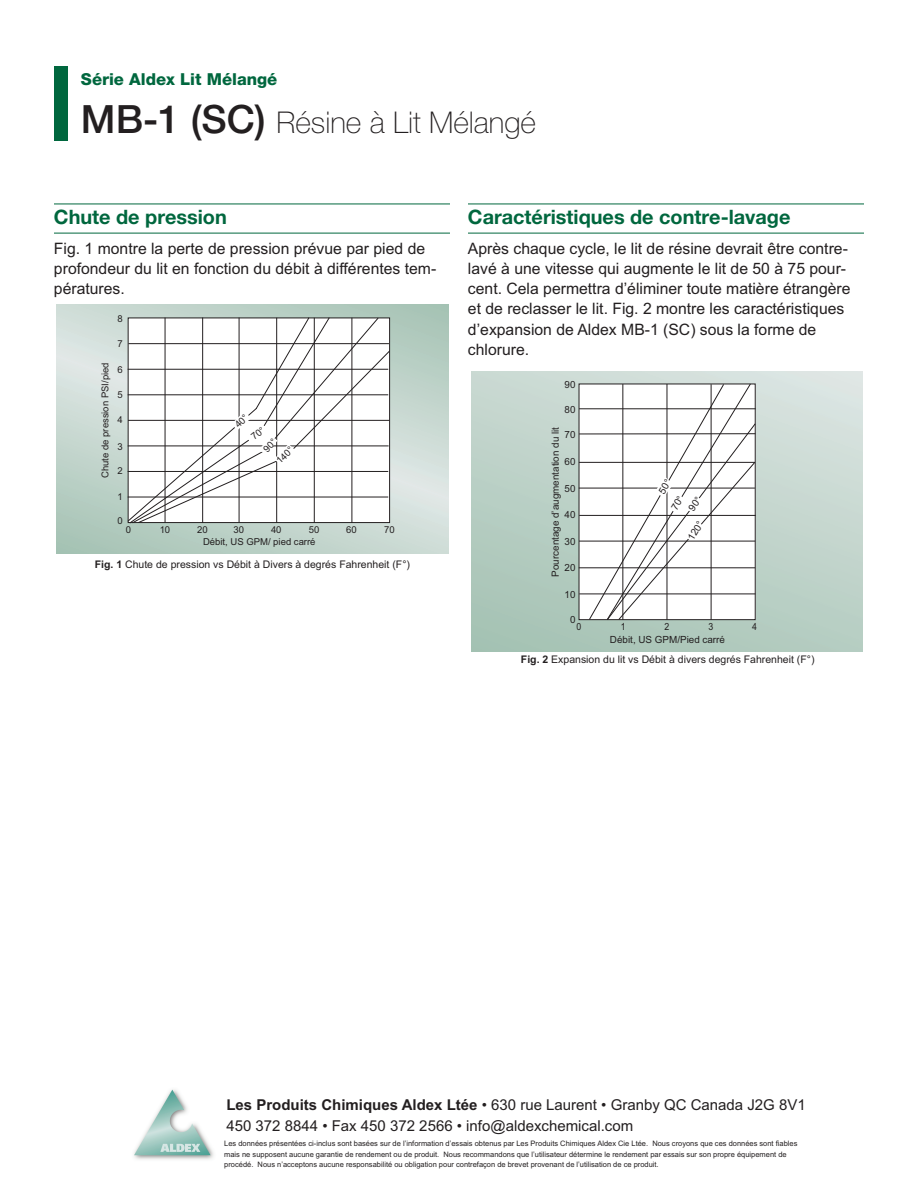
<style>
.page{position:relative;width:918px;height:1188px;background:#fff}
.page>*{position:absolute;margin:0;border:0;box-sizing:border-box;transform-origin:0 0}
.t1{font:100 30px "Helvetica ISVT";color:#231f20}
.t2{font:700 19.8px "Helvetica ISVT";color:#00673e}
.t3{font:800 16.5px "Helvetica ISVT";color:#00673e}
.t4{font:15.75px/20.2px "Arial";color:#231f20}
.t5{font:15px/21px "Arial";color:#231f20}
.t6{font:10.5px "Arial";color:#231f20}
.t7{font:9.9px "Arial";color:#231f20}
.t8{font:9.9px "Arial";color:#231f20;scale:.89 1}
.t9{font:9.45px "Arial";color:#231f20}
.t10{font:7.5px/10.5px "Arial";color:#231f20}
.s1{font-weight:500;font-size:39px}
.s2{font-weight:700}
</style>
<div class="page">
<img style="left:134px;top:1089px;width:80px;height:71px">
<div style="left:54px;top:66px;width:13px;height:74px;background:#00673e"></div>
<hr style="left:54px;top:204px;width:396px;height:1px;background:#00673e">
<hr style="left:54px;top:233px;width:396px;height:1px;background:#00673e">
<hr style="left:468px;top:204px;width:396px;height:1px;background:#00673e">
<hr style="left:468px;top:233px;width:396px;height:1px;background:#00673e">
<svg style="left:56px;top:304px;width:393px;height:249px"></svg>
<div style="left:471px;top:372px;width:392px;height:280px;background:linear-gradient(to bottom,#d4e0dc,#acc7b9)"></div>
<div style="left:579px;top:384px;width:176px;height:236px;background:#fff"></div>
<hr style="left:579px;top:541px;width:176px;height:1px;background:#231f20">
<hr style="left:579px;top:408px;width:177px;height:1px;background:#231f20">
<hr style="left:579px;top:515px;width:177px;height:1px;background:#231f20">
<hr style="left:579px;top:567px;width:176px;height:1px;background:#231f20">
<hr style="left:579px;top:462px;width:176px;height:1px;background:#231f20">
<hr style="left:579px;top:433px;width:176px;height:1px;background:#231f20">
<hr style="left:579px;top:488px;width:176px;height:1px;background:#231f20">
<hr style="left:579px;top:594px;width:177px;height:1px;background:#231f20">
<svg style="left:127px;top:317px;width:263px;height:207px"></svg>
<svg style="left:589px;top:383px;width:167px;height:238px"></svg>
<h3 class="t3" style="left:81px;top:73px;width:198px">Série Aldex Lit Mélangé</h3>
<h1 class="t1" style="left:81px;top:111px;width:457px"><span class="s1">MB-1 (SC)</span> Résine à Lit Mélangé</h1>
<h2 class="t2" style="left:54px;top:210px;width:174px">Chute de pression</h2>
<h3 class="t4" style="left:54px;top:238px;width:384px">Fig. 1 montre la perte de pression prévue par pied de profondeur du lit en fonction du débit à différentes tem&shy;pératures.</h3>
<p class="t9" style="left:118px;top:312px;width:7px">8</p>
<p class="t9" style="left:118px;top:338px;width:7px">7</p>
<p class="t9" style="left:118px;top:363px;width:7px">6</p>
<p class="t9" style="left:118px;top:389px;width:7px">5</p>
<p class="t9" style="left:118px;top:414px;width:7px">4</p>
<p class="t9" style="left:118px;top:440px;width:7px">3</p>
<p class="t9" style="left:118px;top:464px;width:7px">2</p>
<p class="t9" style="left:118px;top:491px;width:7px">1</p>
<p class="t9" style="left:118px;top:515px;width:7px">0</p>
<p class="t9" style="left:99px;top:478px;width:117px;rotate:-90deg">Chute de pression PSI/pied</p>
<p class="t9" style="left:274px;top:457px;width:21px;rotate:-44deg">140°</p>
<p class="t9" style="left:126px;top:523px;width:7px">0</p>
<p class="t9" style="left:160px;top:523px;width:12px">10</p>
<p class="t9" style="left:197px;top:523px;width:12px">20</p>
<p class="t9" style="left:234px;top:523px;width:12px">30</p>
<p class="t9" style="left:271px;top:523px;width:12px">40</p>
<p class="t9" style="left:309px;top:523px;width:12px">50</p>
<p class="t9" style="left:346px;top:523px;width:12px">60</p>
<p class="t9" style="left:384px;top:523px;width:12px">70</p>
<p class="t9" style="left:203px;top:536px;width:114px">Débit, US GPM/ pied carré</p>
<h3 class="t6" style="left:95px;top:558px;width:317px"><span class="s2">Fig. 1</span> Chute de pression vs Débit à Divers à degrés Fahrenheit (F°)</h3>
<h2 class="t2" style="left:468px;top:210px;width:324px">Caractéristiques de contre-lavage</h2>
<p class="t4" style="left:468px;top:238px;width:384px">Après chaque cycle, le lit de résine devrait être contre&shy;lavé à une vitesse qui augmente le lit de 50 à 75 pour&shy;cent. Cela permettra d’éliminer toute matière étrangère et de reclasser le lit. Fig. 2 montre les caractéristiques d’expansion de Aldex MB-1 (SC) sous la forme de chlorure.</p>
<h3 class="t7" style="left:565px;top:378px;width:12px">90</h3>
<h3 class="t7" style="left:565px;top:403px;width:12px">80</h3>
<h3 class="t7" style="left:565px;top:428px;width:12px">70</h3>
<h3 class="t7" style="left:549px;top:577px;width:151px;rotate:-90deg">Pourcentage d’augmentation du lit</h3>
<h3 class="t7" style="left:565px;top:455px;width:12px">60</h3>
<h3 class="t7" style="left:565px;top:482px;width:12px">50</h3>
<h3 class="t7" style="left:565px;top:508px;width:12px">40</h3>
<h3 class="t7" style="left:565px;top:535px;width:12px">30</h3>
<h3 class="t7" style="left:565px;top:561px;width:12px">20</h3>
<h3 class="t7" style="left:565px;top:588px;width:12px">10</h3>
<h3 class="t7" style="left:570px;top:613px;width:7px">0</h3>
<h3 class="t7" style="left:685px;top:536px;width:22px;rotate:-59deg">120°</h3>
<h3 class="t8" style="left:577px;top:620px;width:7px">0</h3>
<h3 class="t8" style="left:621px;top:620px;width:7px">1</h3>
<h3 class="t8" style="left:665px;top:620px;width:7px">2</h3>
<h3 class="t8" style="left:708px;top:620px;width:7px">3</h3>
<h3 class="t8" style="left:752px;top:620px;width:7px">4</h3>
<h3 class="t7" style="left:610px;top:633px;width:117px">Débit, US GPM/Pied carré</h3>
<h3 class="t6" style="left:521px;top:654px;width:295px"><span class="s2">Fig. 2</span> Expansion du lit vs Débit à divers degrés Fahrenheit (F°)</h3>
<h3 class="t5" style="left:226px;top:1094px;width:581px"><span class="s2">Les Produits Chimiques Aldex Ltée</span> • 630 rue Laurent • Granby QC Canada J2G 8V1<br>450 372 8844 • Fax 450 372 2566 • info@aldexchemical.com</h3>
<p class="t10" style="left:224px;top:1139px;width:575px">Les données présentées ci-inclus sont basées sur de l’information d’essais obtenus par Les Produits Chimiques Aldex Cie Ltée. Nous croyons que ces données sont fiables mais ne supposent aucune garantie de rendement ou de produit. Nous recommandons que l’utilisateur détermine le rendement par essais sur son propre équipement de procédé. Nous n’acceptons aucune responsabilité ou obligation pour contrefaçon de brevet provenant de l’utilisation de ce produit.</p>
</div>
